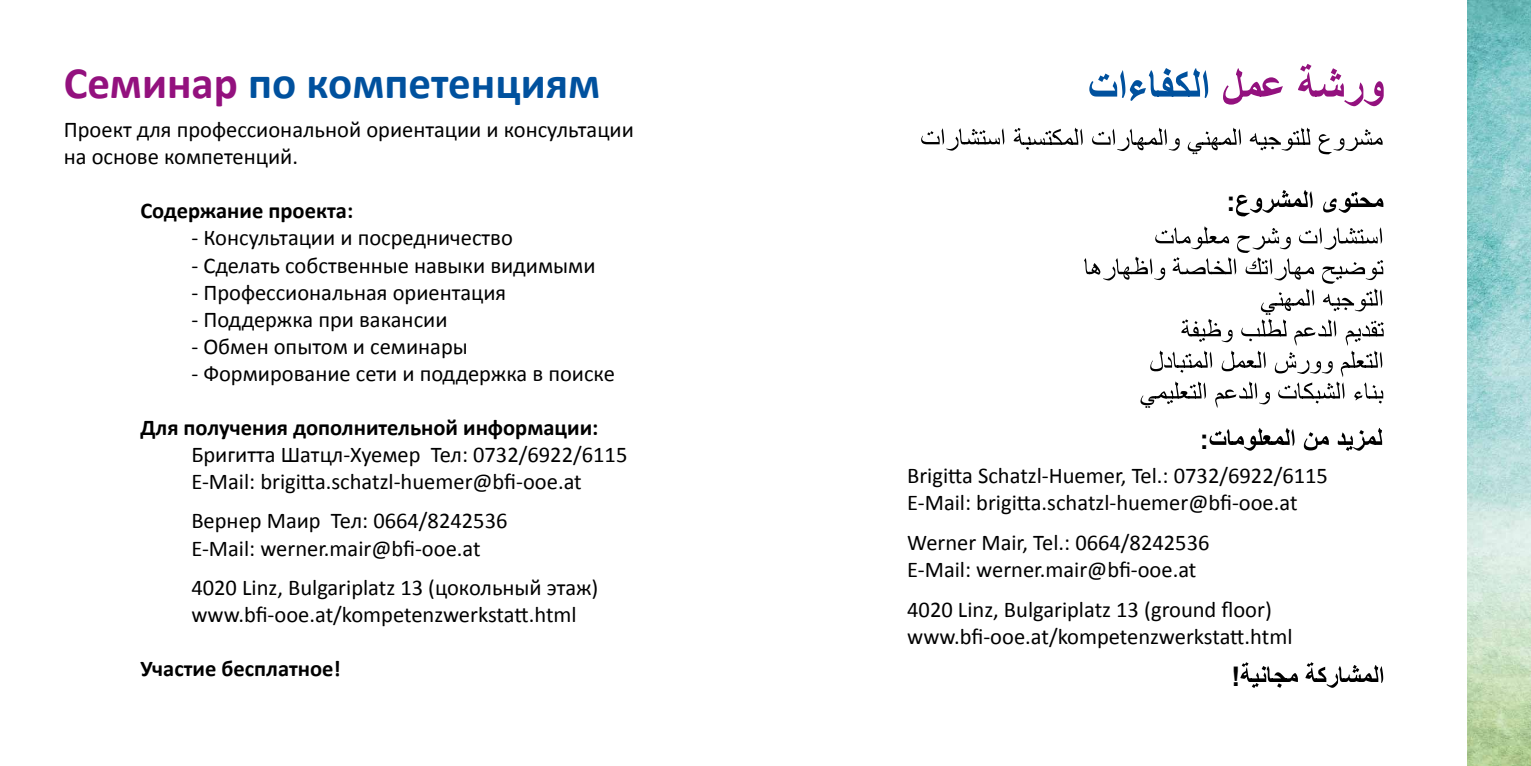
<style>
.page{position:relative;width:1531px;height:766px;background:#fff}
.page>*{position:absolute;margin:0;border:0;box-sizing:border-box;transform-origin:0 0}
.t1{font:700 45px "Calibri";color:#00519e}
.t2{font:700 27px "Arial";color:#000}
.t3{font:22.5px/27px "Calibri";color:#000}
.t4{font:700 22.5px "Calibri";color:#000}
.s1{color:#93117e}
</style>
<div class="page">
<img style="left:1467px;top:0;width:64px;height:765px">
<svg style="left:1298px;top:64px;width:85px;height:42px"></svg>
<svg style="left:1223px;top:68px;width:60px;height:37px"></svg>
<svg style="left:1089px;top:68px;width:119px;height:33px"></svg>
<svg style="left:1318px;top:129px;width:64px;height:25px"></svg>
<svg style="left:1249px;top:128px;width:61px;height:23px"></svg>
<svg style="left:1188px;top:128px;width:53px;height:26px"></svg>
<svg style="left:1092px;top:128px;width:87px;height:23px"></svg>
<svg style="left:1013px;top:128px;width:70px;height:22px"></svg>
<svg style="left:921px;top:128px;width:83px;height:23px"></svg>
<svg style="left:1236px;top:190px;width:76px;height:26px"></svg>
<svg style="left:1323px;top:191px;width:60px;height:22px"></svg>
<svg style="left:1084px;top:226px;width:299px;height:182px"></svg>
<svg style="left:1240px;top:662px;width:58px;height:25px"></svg>
<svg style="left:1305px;top:662px;width:78px;height:25px"></svg>
<svg style="left:1209px;top:428px;width:85px;height:22px"></svg>
<svg style="left:1304px;top:432px;width:25px;height:18px"></svg>
<svg style="left:1337px;top:428px;width:45px;height:23px"></svg>
<h1 class="t1" style="left:64px;top:54px;width:538px"><span class="s1">Cеминар</span> по компетенциям</h1>
<p class="t3" style="left:64px;top:116px;width:572px">Проект для профессиональной ориентации и консультации на основе компетенций.</p>
<p class="t4" style="left:140px;top:196px;width:214px">Содержание проекта:</p>
<p class="t3" style="left:191px;top:224px;width:323px">- Консультации и посредничество</p>
<p class="t3" style="left:191px;top:251px;width:406px">- Сделать собственные навыки видимыми</p>
<p class="t3" style="left:191px;top:278px;width:316px">- Профессиональная ориентация</p>
<p class="t3" style="left:191px;top:305px;width:258px">- Поддержка при вакансии</p>
<p class="t3" style="left:191px;top:332px;width:278px">- Обмен опытом и семинары</p>
<p class="t3" style="left:191px;top:359px;width:425px">- Формирование сети и поддержка в поиске</p>
<p class="t4" style="left:140px;top:412px;width:460px">Для получения дополнительной информации:</p>
<p class="t3" style="left:191px;top:440px;width:437px">Бригитта Шатцл-Хуемер Тел: 0732/6922/6115<br>E-Mail: brigitta.schatzl-huemer@bfi-ooe.at</p>
<p class="t3" style="left:191px;top:507px;width:318px">Вернер Маир Тел: 0664/8242536<br>E-Mail: werner.mair@bfi-ooe.at</p>
<p class="t3" style="left:191px;top:574px;width:408px">4020 Linz, Bulgariplatz 13 (цокольный этаж) www.bfi-ooe.at/kompetenzwerkstatt.html</p>
<p class="t4" style="left:140px;top:654px;width:202px">Участие бесплатное!</p>
<p class="t2" style="left:1226px;top:183px;width:10px">:</p>
<p class="t2" style="left:1200px;top:421px;width:10px">:</p>
<p class="t3" style="left:907px;top:462px;width:422px">Brigitta Schatzl-Huemer, Tel.: 0732/6922/6115<br>E-Mail: brigitta.schatzl-huemer@bfi-ooe.at</p>
<p class="t3" style="left:907px;top:529px;width:304px">Werner Mair, Tel.: 0664/8242536<br>E-Mail: werner.mair@bfi-ooe.at</p>
<p class="t3" style="left:907px;top:595px;width:387px">4020 Linz, Bulgariplatz 13 (ground floor) www.bfi-ooe.at/kompetenzwerkstatt.html</p>
<p class="t2" style="left:1231px;top:658px;width:10px">!</p>
</div>
